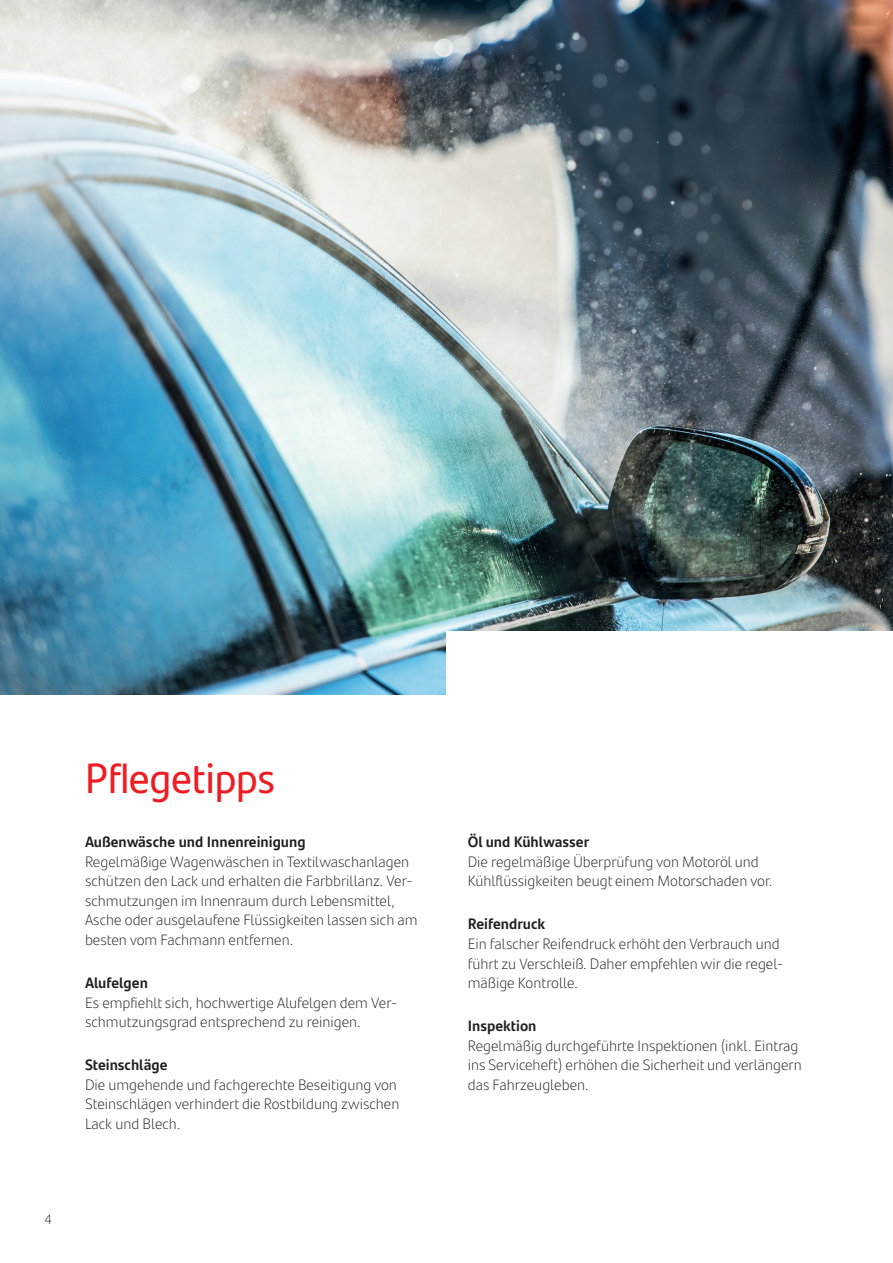
<style>
.page{position:relative;width:893px;height:1263px;background:#fff}
.page>*{position:absolute;margin:0;border:0;box-sizing:border-box;transform-origin:0 0}
.t1{font:42px "Santander Headline";color:#ee1d23}
.t2{font:300 15px/19.5px "Santander Text";color:#231f20}
.t3{font:700 15px "Santander Text";color:#231f20}
.t4{font:300 13.5px "Santander Text";color:#231f20}
</style>
<div class="page">
<img style="left:0;top:0;width:893px;height:694px">
<div style="left:446px;top:631px;width:447px;height:77px;background:#fff"></div>
<h1 class="t1" style="left:85px;top:746px;width:191px">Pflegetipps</h1>
<p class="t3" style="left:85px;top:830px;width:222px">Außenwäsche und Innenreinigung</p>
<p class="t2" style="left:85px;top:851px;width:334px">Regelmäßige Wagenwäschen in Textilwaschanlagen schützen den Lack und erhalten die Farbbrillanz. Ver&shy;schmutzungen im Innenraum durch Lebensmittel, Asche oder ausgelaufene Flüssigkeiten lassen sich am besten vom Fachmann entfernen.</p>
<p class="t3" style="left:85px;top:971px;width:64px">Alufelgen</p>
<p class="t2" style="left:85px;top:992px;width:314px">Es empfiehlt sich, hochwertige Alufelgen dem Ver&shy;schmutzungsgrad entsprechend zu reinigen.</p>
<p class="t3" style="left:85px;top:1053px;width:84px">Steinschläge</p>
<p class="t2" style="left:85px;top:1074px;width:316px">Die umgehende und fachgerechte Beseitigung von<br>Steinschlägen verhindert die Rostbildung zwischen<br>Lack und Blech.</p>
<p class="t4" style="left:45px;top:1209px;width:9px">4</p>
<p class="t3" style="left:468px;top:830px;width:123px">Öl und Kühlwasser</p>
<p class="t2" style="left:468px;top:851px;width:304px">Die regelmäßige Überprüfung von Motoröl und<br>Kühlflüssigkeiten beugt einem Motorschaden vor.</p>
<p class="t3" style="left:468px;top:912px;width:79px">Reifendruck</p>
<p class="t2" style="left:468px;top:933px;width:317px">Ein falscher Reifendruck erhöht den Verbrauch und führt zu Verschleiß. Daher empfehlen wir die regel&shy;mäßige Kontrolle.</p>
<p class="t3" style="left:468px;top:1014px;width:70px">Inspektion</p>
<p class="t2" style="left:468px;top:1035px;width:336px">Regelmäßig durchgeführte Inspektionen (inkl. Eintrag ins Serviceheft) erhöhen die Sicherheit und verlängern das Fahrzeugleben.</p>
</div>
